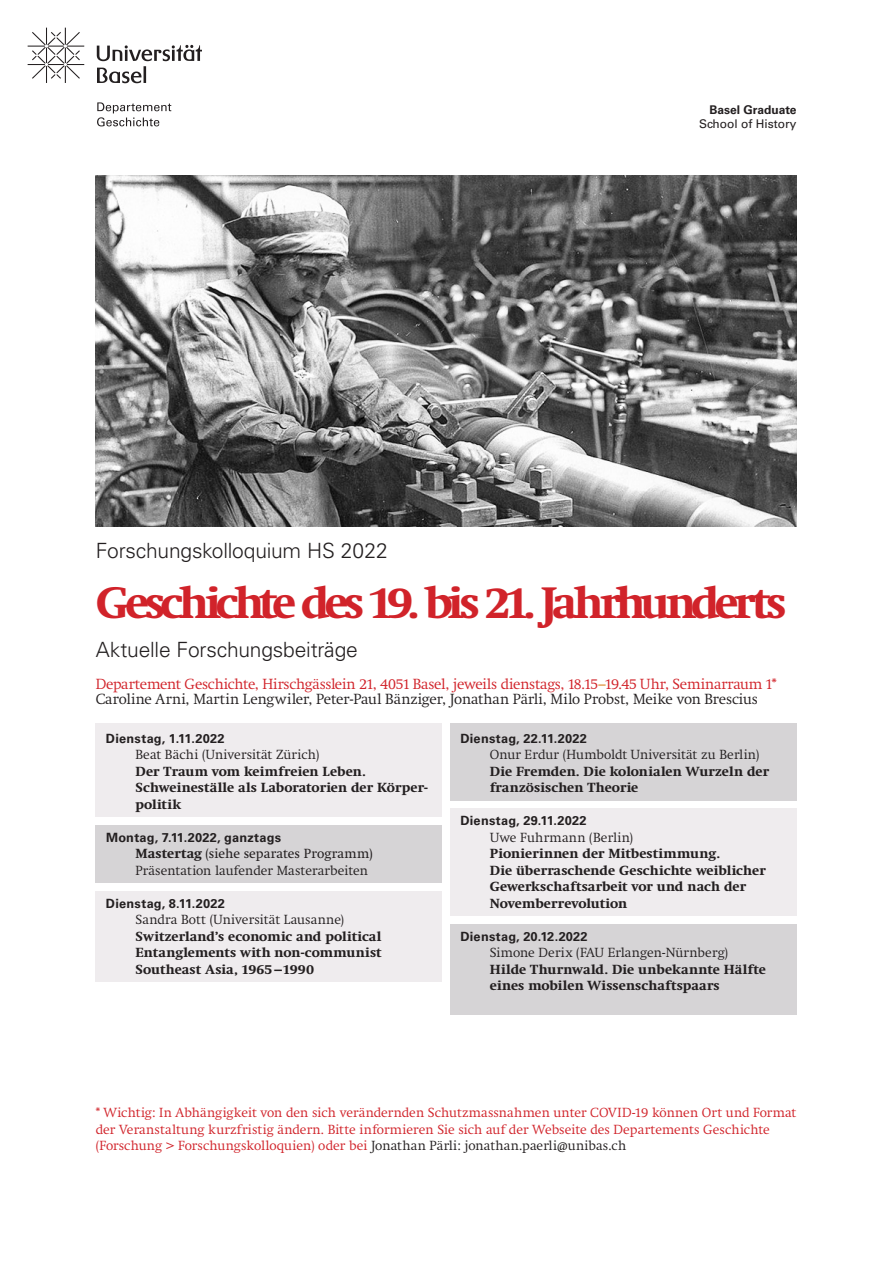
<style>
.page{position:relative;width:893px;height:1263px;background:#fff}
.page>*{position:absolute;margin:0;border:0;box-sizing:border-box;transform-origin:0 0}
._02_Untertitel_Semes{font:700 45px "Swift Neue LT Pro";letter-spacing:-.1em;color:#d1232a}
._02_Untertitel_Semes-2{font:300 21px "Univers LT Std";letter-spacing:-.01em;color:#231f20}
._03_Veranstalter_Ort{font:300 15px/15px "Swift Neue LT Pro";letter-spacing:-.01em;color:#d1232a}
._05_Vortragender{font:700 13.5px/16.5px "Swift Neue LT Pro";letter-spacing:.01em;color:#231f20}
._03_Veranstalter_Ort-2{font:300 13.5px/16.5px "Swift Neue LT Pro";letter-spacing:.01em;color:#d1232a}
._05_Vortragender-2{font:300 13.5px/16.5px "Swift Neue LT Pro";letter-spacing:.01em;color:#231f20}
._06_Thema_Veranstalt{font:700 13.5px/16.5px "Swift Neue LT Pro";letter-spacing:.01em;color:#231f20;text-align:justify}
._06_Thema_Veranstalt-2{font:300 13.5px "Swift Neue LT Pro";letter-spacing:.005em;color:#231f20}
._04_Datum{font:700 12.75px "Univers LT Std";letter-spacing:.02em;color:#231f20}
.t1{font:12px/14.4px "Univers LT Std";color:#231f20;text-align:right}
.s1{font-weight:700}
.s2{color:#dd8a2e}
.s3{color:#231f20}
.s4{font-weight:400}
</style>
<div class="page">
<div style="left:451px;top:924px;width:346px;height:91px;background:#d6d4d6"></div>
<div style="left:96px;top:825px;width:346px;height:58px;background:#d6d4d6"></div>
<div style="left:451px;top:808px;width:346px;height:108px;background:#efecee"></div>
<div style="left:96px;top:724px;width:346px;height:93px;background:#efecee"></div>
<div style="left:451px;top:723px;width:346px;height:77px;background:#d6d4d6"></div>
<div style="left:96px;top:891px;width:346px;height:91px;background:#efecee"></div>
<svg style="left:28px;top:28px;width:56px;height:55px"></svg>
<svg style="left:97px;top:45px;width:105px;height:38px"></svg>
<svg style="left:97px;top:102px;width:74px;height:24px"></svg>
<img style="left:96px;top:176px;width:700px;height:350px">
<p class="t1" style="left:699px;top:103px;width:99px"><span class="s1">Basel Graduate<br></span>School of History</p>
<p class="_02_Untertitel_Semes-2" style="left:96px;top:538px;width:294px">Forschungskolloquium HS 2022</p>
<p class="_02_Untertitel_Semes" style="left:96px;top:577px;width:692px">Geschichte des 19. bis 21. Jahrhunderts</p>
<p class="_02_Untertitel_Semes-2" style="left:96px;top:637px;width:264px">Aktuelle Forschungsbeiträge</p>
<p class="_03_Veranstalter_Ort" style="left:96px;top:676px;width:682px">Departement Geschichte, Hirschgässlein 21, 4051 Basel, jeweils dienstags, 18.15<span class="s2">–</span>19.45 Uhr, Seminarraum 1*<br><span class="s3">Caroline Arni, Martin Lengwiler, Peter-Paul Bänziger, Jonathan Pärli, Milo Probst, Meike von Brescius</span></p>
<p class="_04_Datum" style="left:106px;top:731px;width:120px">Dienstag, 1.11.2022</p>
<p class="_05_Vortragender-2" style="left:135px;top:746px;width:185px">Beat Bächi (Universität Zürich)</p>
<p class="_05_Vortragender" style="left:135px;top:763px;width:294px">Der Traum vom keimfreien Leben.<br>Schweineställe als Laboratorien der Körper&shy;politik</p>
<p class="_04_Datum" style="left:106px;top:830px;width:177px">Montag, 7.11.2022, ganztags</p>
<p class="_05_Vortragender-2" style="left:135px;top:845px;width:239px"><span class="s1">Mastertag</span> <span class="s4">(siehe separates Programm)<br></span>Präsentation laufender Masterarbeiten</p>
<p class="_04_Datum" style="left:106px;top:896px;width:121px">Dienstag, 8.11.2022</p>
<p class="_06_Thema_Veranstalt-2" style="left:135px;top:911px;width:210px">Sandra Bott (Universität Lausanne)</p>
<p class="_06_Thema_Veranstalt" style="left:135px;top:928px;width:248px">Switzerland’s economic and political Entanglements with non-communist Southeast Asia, 1965—1990</p>
<p class="_04_Datum" style="left:460px;top:731px;width:128px">Dienstag, 22.11.2022</p>
<p class="_05_Vortragender-2" style="left:490px;top:746px;width:271px">Onur Erdur (Humboldt Universität zu Berlin)</p>
<p class="_05_Vortragender" style="left:490px;top:763px;width:281px">Die Fremden. Die kolonialen Wurzeln der französischen Theorie</p>
<p class="_04_Datum" style="left:460px;top:813px;width:128px">Dienstag, 29.11.2022</p>
<p class="_05_Vortragender-2" style="left:490px;top:829px;width:145px">Uwe Fuhrmann (Berlin)</p>
<p class="_05_Vortragender" style="left:490px;top:845px;width:277px">Pionierinnen der Mitbestimmung.<br>Die überraschende Geschichte weiblicher Gewerkschaftsarbeit vor und nach der Novemberrevolution</p>
<p class="_04_Datum" style="left:460px;top:929px;width:129px">Dienstag, 20.12.2022</p>
<p class="_05_Vortragender-2" style="left:490px;top:944px;width:240px">Simone Derix (FAU Erlangen-Nürnberg)</p>
<p class="_05_Vortragender" style="left:490px;top:961px;width:278px">Hilde Thurnwald. Die unbekannte Hälfte eines mobilen Wissenschaftspaars</p>
<p class="_03_Veranstalter_Ort-2" style="left:96px;top:1104px;width:702px">* Wichtig: In Abhängigkeit von den sich verändernden Schutzmassnahmen unter COVID-19 können Ort und Format der Veranstaltung kurzfristig ändern. Bitte informieren Sie sich auf der Webseite des Departements Geschichte (Forschung &gt; Forschungskolloquien) oder bei <span class="s3">Jonathan Pärli: jonathan.paerli@unibas.ch</span></p>
</div>
